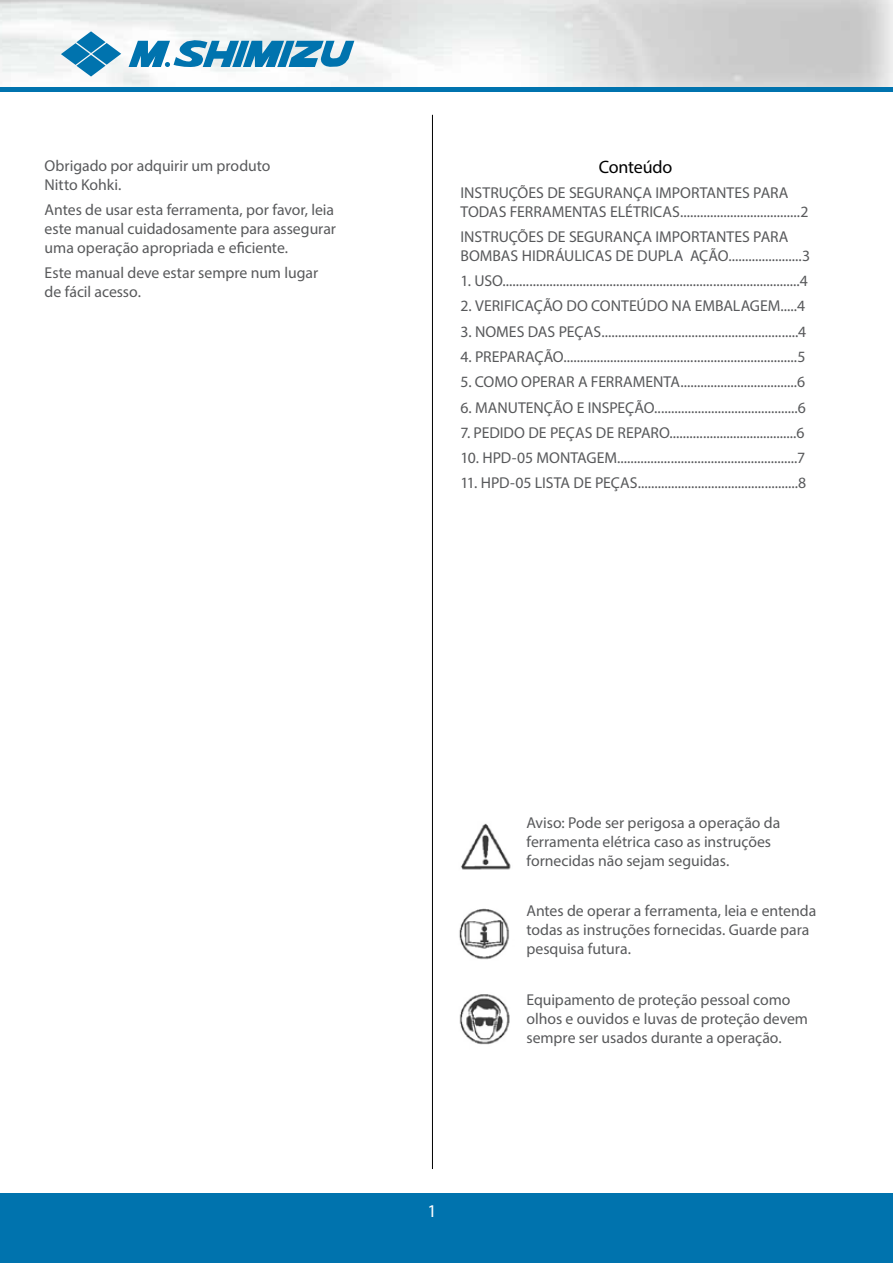
<style>
.page{position:relative;width:893px;height:1263px;background:#fff}
.page>*{position:absolute;margin:0;border:0;box-sizing:border-box;transform-origin:0 0}
.t1{font:18px "Myriad Pro";letter-spacing:-.005em;color:#000}
.t2{font:18px "Myriad Pro";color:#fff}
.t3{font:15.75px/18.9px "Myriad Pro";color:#58595b}
</style>
<div class="page">
<svg style="left:61px;top:31px;width:60px;height:46px"></svg>
<svg style="left:129px;top:38px;width:225px;height:31px"></svg>
<hr style="left:0;top:87px;width:893px;height:4px;background:#0073ae">
<div style="left:0;top:1193px;width:893px;height:70px;background:#0073ae"></div>
<img style="left:459px;top:994px;width:51px;height:51px">
<img style="left:459px;top:908px;width:50px;height:52px">
<img style="left:461px;top:823px;width:50px;height:47px">
<hr style="left:432px;top:115px;width:1px;height:1054px;background:#000">
<p class="t3" style="left:45px;top:156px;width:227px">Obrigado por adquirir um produto<br>Nitto Kohki.</p>
<p class="t3" style="left:45px;top:200px;width:293px">Antes de usar esta ferramenta, por favor, leia este manual cuidadosamente para assegurar uma operação apropriada e eficiente.</p>
<p class="t3" style="left:45px;top:263px;width:275px">Este manual deve estar sempre num lugar de fácil acesso.</p>
<p class="t1" style="left:599px;top:155px;width:75px">Conteúdo</p>
<p class="t3" style="left:460px;top:183px;width:350px">INSTRUÇÕES DE SEGURANÇA IMPORTANTES PARA<br>TODAS FERRAMENTAS ELÉTRICAS....................................2</p>
<p class="t3" style="left:460px;top:227px;width:351px">INSTRUÇÕES DE SEGURANÇA IMPORTANTES PARA<br>BOMBAS HIDRÁULICAS DE DUPLA AÇÃO......................3</p>
<p class="t3" style="left:460px;top:271px;width:349px">1. USO.........................................................................................4</p>
<p class="t3" style="left:460px;top:296px;width:346px">2. VERIFICAÇÃO DO CONTEÚDO NA EMBALAGEM.....4</p>
<p class="t3" style="left:460px;top:322px;width:347px">3. NOMES DAS PEÇAS...........................................................4</p>
<p class="t3" style="left:460px;top:347px;width:346px">4. PREPARAÇÃO......................................................................5</p>
<p class="t3" style="left:460px;top:372px;width:346px">5. COMO OPERAR A FERRAMENTA...................................6</p>
<p class="t3" style="left:460px;top:398px;width:347px">6. MANUTENÇÃO E INSPEÇÃO...........................................6</p>
<p class="t3" style="left:460px;top:423px;width:345px">7. PEDIDO DE PEÇAS DE REPARO......................................6</p>
<p class="t3" style="left:460px;top:448px;width:346px">10. HPD-05 MONTAGEM......................................................7</p>
<p class="t3" style="left:460px;top:473px;width:347px">11. HPD-05 LISTA DE PEÇAS................................................8</p>
<p class="t2" style="left:427px;top:1199px;width:11px">1</p>
<p class="t3" style="left:526px;top:813px;width:255px">Aviso: Pode ser perigosa a operação da ferramenta elétrica caso as instruções fornecidas não sejam seguidas.</p>
<p class="t3" style="left:526px;top:901px;width:291px">Antes de operar a ferramenta, leia e entenda todas as instruções fornecidas. Guarde para pesquisa futura.</p>
<p class="t3" style="left:526px;top:990px;width:283px">Equipamento de proteção pessoal como olhos e ouvidos e luvas de proteção devem sempre ser usados durante a operação.</p>
</div>
